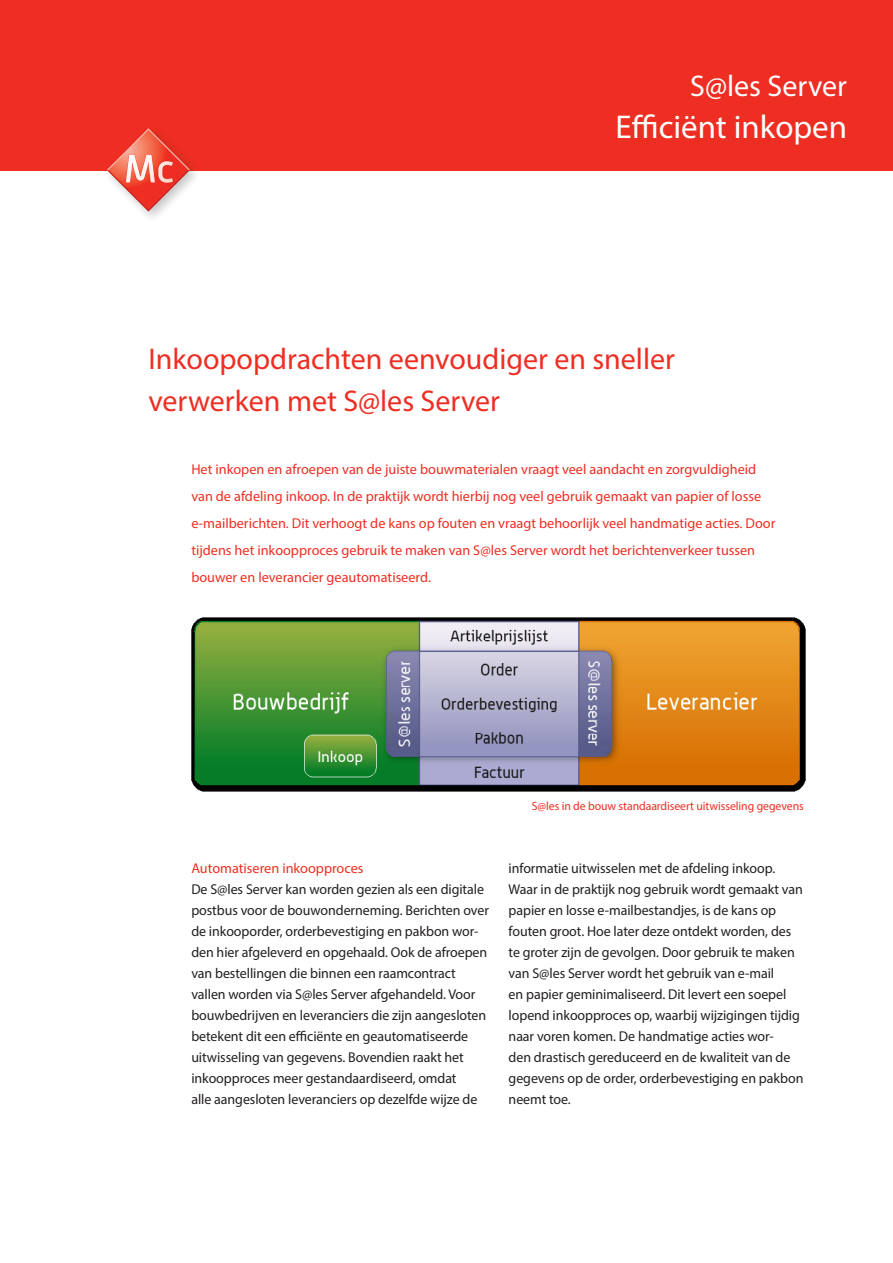
<style>
.page{position:relative;width:893px;height:1263px;background:#fff}
.page>*{position:absolute;margin:0;border:0;box-sizing:border-box;transform-origin:0 0}
.t1{font:33px "Myriad Pro";color:#fff}
.t2{font:30px/42px "Myriad Pro";color:#ee2e22}
.t3{font:30px "Myriad Pro";color:#fff}
.Platte_tekst{font:14.25px/21px "Myriad Pro";letter-spacing:-.005em;color:#231f20}
.Inleiding{font:14.25px/27px "Myriad Pro";color:#ee2e22}
.Tussenkopje{font:14.25px "Myriad Pro";color:#ee2e22}
.Platte_tekst-2{font:12px "Myriad Pro";letter-spacing:-.005em;color:#ee2e22}
</style>
<div class="page">
<div style="left:0;top:0;width:893px;height:170px;background:#ee2e22"></div>
<div style="left:103px;top:125px;width:99px;height:99px;background:#231f20;opacity:.25"></div>
<svg style="left:107px;top:128px;width:83px;height:84px"></svg>
<img style="left:191px;top:617px;width:615px;height:175px">
<p class="t3" style="left:690px;top:67px;width:158px">S@les Server</p>
<p class="t1" style="left:615px;top:107px;width:233px">Efficiënt inkopen</p>
<p class="t2" style="left:148px;top:337px;width:528px">Inkoopopdrachten eenvoudiger en sneller verwerken met S@les Server</p>
<p class="Inleiding" style="left:191px;top:455px;width:586px">Het inkopen en afroepen van de juiste bouwmaterialen vraagt veel aandacht en zorgvuldigheid van de afdeling inkoop. In de praktijk wordt hierbij nog veel gebruik gemaakt van papier of losse e-mailberichten. Dit verhoogt de kans op fouten en vraagt behoorlijk veel handmatige acties. Door tijdens het inkoopproces gebruik te maken van S@les Server wordt het berichtenverkeer tussen bouwer en leverancier geautomatiseerd.</p>
<p class="Platte_tekst-2" style="left:532px;top:799px;width:274px">S@les in de bouw standaardiseert uitwisseling gegevens</p>
<p class="Tussenkopje" style="left:191px;top:859px;width:174px">Automatiseren inkoopproces</p>
<p class="Platte_tekst" style="left:191px;top:878px;width:299px">De S@les Server kan worden gezien als een digitale postbus voor de bouwonderneming. Berichten over de inkooporder, orderbevestiging en pakbon wor&shy;den hier afgeleverd en opgehaald. Ook de afroepen van bestellingen die binnen een raamcontract vallen worden via S@les Server afgehandeld. Voor bouwbedrijven en leveranciers die zijn aangesloten betekent dit een efficiënte en geautomatiseerde uitwisseling van gegevens. Bovendien raakt het inkoopproces meer gestandaardiseerd, omdat<br>alle aangesloten leveranciers op dezelfde wijze de</p>
<p class="Platte_tekst" style="left:509px;top:857px;width:268px">informatie uitwisselen met de afdeling inkoop.</p>
<p class="Platte_tekst" style="left:509px;top:878px;width:296px">Waar in de praktijk nog gebruik wordt gemaakt van papier en losse e-mailbestandjes, is de kans op fouten groot. Hoe later deze ontdekt worden, des te groter zijn de gevolgen. Door gebruik te maken van S@les Server wordt het gebruik van e-mail<br>en papier geminimaliseerd. Dit levert een soepel lopend inkoopproces op, waarbij wijzigingen tijdig naar voren komen. De handmatige acties wor-<br>den drastisch gereduceerd en de kwaliteit van de gegevens op de order, orderbevestiging en pakbon neemt toe.</p>
</div>
